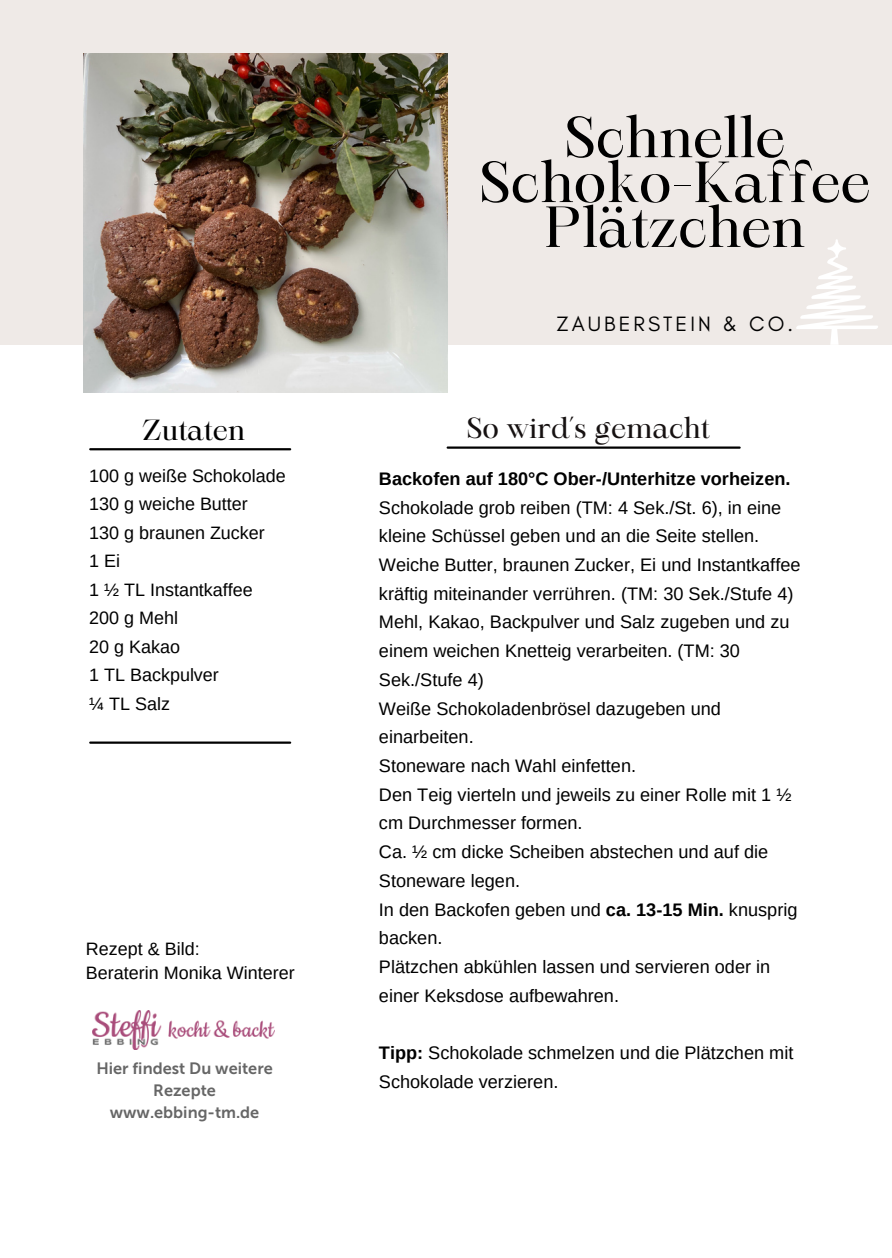
<style>
.page{position:relative;width:892px;height:1258px;background:#fff}
.page>*{position:absolute;margin:0;border:0;box-sizing:border-box;transform-origin:0 0}
.t1{font:55.5px/45px "Maharlika";color:#000;text-align:center}
.t2{font:27.9px "Maharlika";color:#161111}
.t3{font:27.9px "Maharlika";color:#000}
.t4{font:21px "Glacial Indifference";letter-spacing:.145em;color:#000}
.t5{font:18px/28.8px "Arimo";color:#000}
.t6{font:700 18px "Arimo";color:#000}
.t7{font:16.2px/21.9px "Museo Sans 700";color:#666;text-align:center}
.s1{font-weight:700}
</style>
<div class="page">
<div style="left:0;top:0;width:891px;height:345px;background:#efeae7"></div>
<hr style="left:90px;top:448px;width:200px;height:2px;background:#000">
<hr style="left:447px;top:446px;width:292px;height:3px;background:#000">
<img style="left:84px;top:54px;width:363px;height:339px">
<svg style="left:796px;top:239px;width:82px;height:106px"></svg>
<hr style="left:90px;top:741px;width:200px;height:3px;background:#000">
<img style="left:92px;top:1010px;width:182px;height:39px">
<h2 class="t3" style="left:142px;top:419px;width:104px">Zutaten</h2>
<p class="t5" style="left:89px;top:461px;width:198px">100 g weiße Schokolade<br>130 g weiche Butter<br>130 g braunen Zucker<br>1 Ei<br>1 ½ TL Instantkaffee<br>200 g Mehl<br>20 g Kakao<br>1 TL Backpulver<br>¼ TL Salz</p>
<p class="t5" style="left:86px;top:936px;width:210px;line-height:24px">Rezept &amp; Bild:<br>Beraterin Monika Winterer</p>
<p class="t7" style="left:96px;top:1058px;width:178px">Hier findest Du weitere<br>Rezepte www.ebbing-tm.de</p>
<h1 class="t1" style="left:479px;top:120px;width:392px">Schnelle<br>Schoko-Kaffee<br>Plätzchen</h1>
<p class="t4" style="left:556px;top:311px;width:238px">ZAUBERSTEIN &amp; CO.</p>
<h2 class="t2" style="left:466px;top:416px;width:244px">So wird´s gemacht</h2>
<p class="t6" style="left:379px;top:468px;width:413px">Backofen auf 180°C Ober-/Unterhitze vorheizen.</p>
<p class="t5" style="left:379px;top:493px;width:423px">Schokolade grob reiben (TM: 4 Sek./St. 6), in eine kleine Schüssel geben und an die Seite stellen.<br>Weiche Butter, braunen Zucker, Ei und Instantkaffee kräftig miteinander verrühren. (TM: 30 Sek./Stufe 4)<br>Mehl, Kakao, Backpulver und Salz zugeben und zu einem weichen Knetteig verarbeiten. (TM: 30<br>Sek./Stufe 4)<br>Weiße Schokoladenbrösel dazugeben und einarbeiten.<br>Stoneware nach Wahl einfetten.<br>Den Teig vierteln und jeweils zu einer Rolle mit 1 ½ cm Durchmesser formen.<br>Ca. ½ cm dicke Scheiben abstechen und auf die Stoneware legen.<br>In den Backofen geben und <span class="s1">ca. 13-15 Min.</span> knusprig backen.<br>Plätzchen abkühlen lassen und servieren oder in einer Keksdose aufbewahren.</p>
<p class="t5" style="left:379px;top:1038px;width:416px"><span class="s1">Tipp:</span> Schokolade schmelzen und die Plätzchen mit<br>Schokolade verzieren.</p>
</div>
